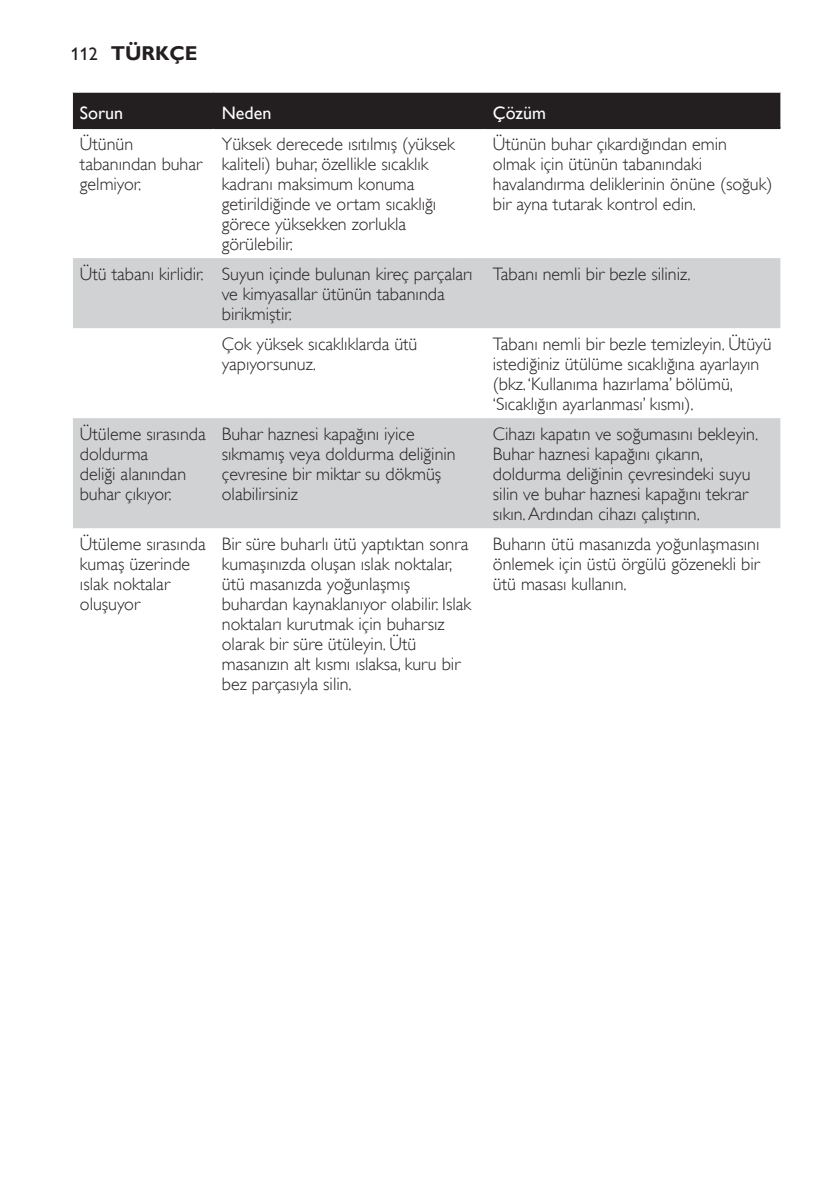
<style>
.page{position:relative;width:840px;height:1191px;background:#fff}
.page>*{position:absolute;margin:0;border:0;box-sizing:border-box;transform-origin:0 0}
.t1{font:700 20px "Gill Sans Alt One WGL";color:#231f20}
.t2{font:18px/20px "Gill Sans Alt One WGL Light";color:#231f20}
.t3{font:18px "Gill Sans Alt One WGL";color:#fff}
.s1{font-weight:400;font-size:18px}
</style>
<div class="page">
<div style="left:73px;top:93px;width:707px;height:34px;background:#231f20"></div>
<svg style="left:73px;top:258px;width:707px;height:270px;fill:#d1d2d4"></svg>
<hr style="left:73px;top:127px;width:141px;height:2px;background:#231f20">
<hr style="left:214px;top:127px;width:270px;height:2px;background:#231f20">
<hr style="left:484px;top:127px;width:296px;height:2px;background:#231f20">
<p class="t1" style="left:71px;top:40px;width:125px"><span class="s1">112</span> Türkçe</p>
<p class="t3" style="left:80px;top:101px;width:45px">Sorun</p>
<p class="t3" style="left:222px;top:101px;width:51px">Neden</p>
<p class="t3" style="left:492px;top:101px;width:55px">Çözüm</p>
<p class="t2" style="left:80px;top:134px;width:124px">Ütünün tabanından buhar gelmiyor.</p>
<p class="t2" style="left:222px;top:134px;width:234px">Yüksek derecede ısıtılmış (yüksek kaliteli) buhar, özellikle sıcaklık kadranı maksimum konuma getirildiğinde ve ortam sıcaklığı görece yüksekken zorlukla görülebilir.</p>
<p class="t2" style="left:492px;top:134px;width:281px">Ütünün buhar çıkardığından emin olmak için ütünün tabanındaki havalandırma deliklerinin önüne (soğuk) bir ayna tutarak kontrol edin.</p>
<p class="t2" style="left:222px;top:264px;width:252px;text-indent:-142px">Ütü tabanı kirlidir. Suyun içinde bulunan kireç parçaları ve kimyasallar ütünün tabanında birikmiştir.</p>
<p class="t2" style="left:492px;top:264px;width:199px">Tabanı nemli bir bezle siliniz.</p>
<p class="t2" style="left:222px;top:334px;width:197px">Çok yüksek sıcaklıklarda ütü yapıyorsunuz.</p>
<p class="t2" style="left:492px;top:334px;width:280px">Tabanı nemli bir bezle temizleyin. Ütüyü istediğiniz ütülüme sıcaklığına ayarlayın (bkz. ‘Kullanıma hazırlama’ bölümü, ‘Sıcaklığın ayarlanması’ kısmı).</p>
<p class="t2" style="left:80px;top:424px;width:127px">Ütüleme sırasında doldurma<br>deliği alanından buhar çıkıyor.</p>
<p class="t2" style="left:222px;top:424px;width:235px">Buhar haznesi kapağını iyice sıkmamış veya doldurma deliğinin çevresine bir miktar su dökmüş olabilirsiniz</p>
<p class="t2" style="left:492px;top:424px;width:267px">Cihazı kapatın ve soğumasını bekleyin.<br>Buhar haznesi kapağını çıkarın, doldurma deliğinin çevresindeki suyu silin ve buhar haznesi kapağını tekrar sıkın. Ardından cihazı çalıştırın.</p>
<p class="t2" style="left:80px;top:534px;width:127px">Ütüleme sırasında kumaş üzerinde ıslak noktalar oluşuyor</p>
<p class="t2" style="left:222px;top:534px;width:251px">Bir süre buharlı ütü yaptıktan sonra kumaşınızda oluşan ıslak noktalar, ütü masanızda yoğunlaşmış buhardan kaynaklanıyor olabilir. Islak noktaları kurutmak için buharsız olarak bir süre ütüleyin. Ütü masanızın alt kısmı ıslaksa, kuru bir bez parçasıyla silin.</p>
<p class="t2" style="left:492px;top:534px;width:268px;text-align:justify">Buharın ütü masanızda yoğunlaşmasını önlemek için üstü örgülü gözenekli bir ütü masası kullanın.</p>
</div>
